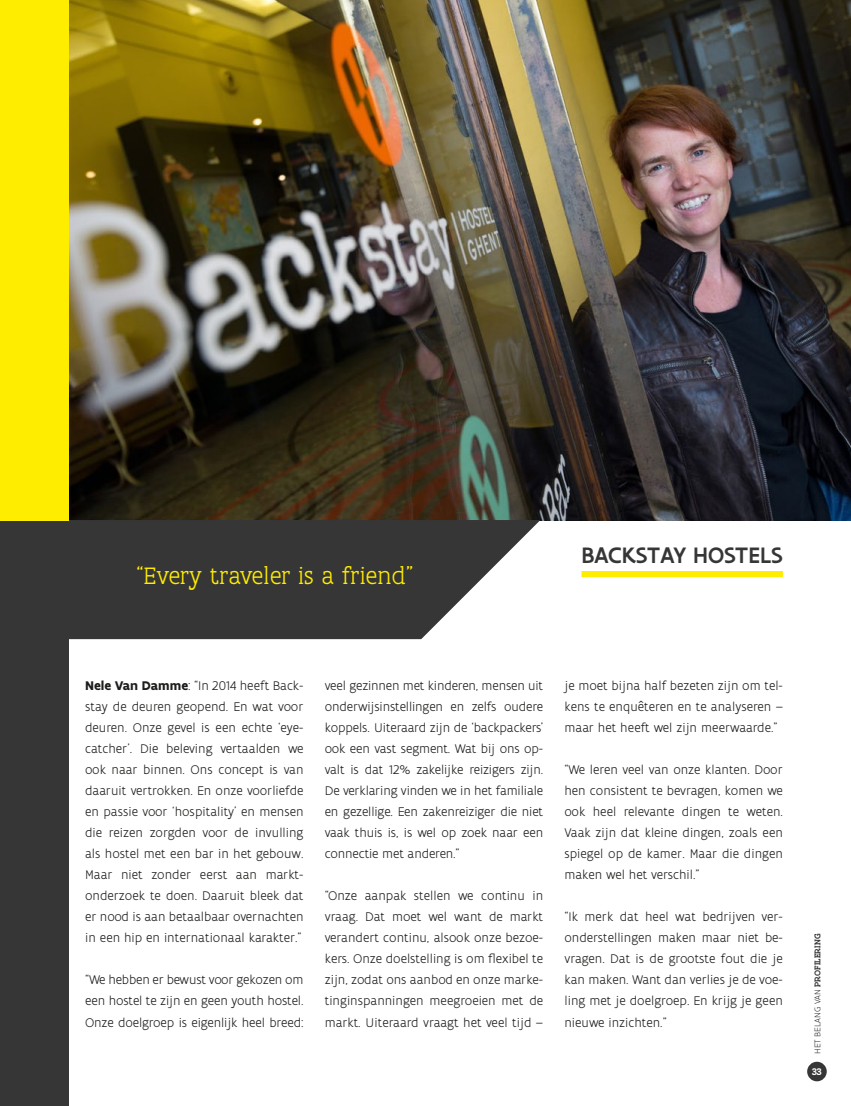
<style>
.page{position:relative;width:851px;height:1106px;background:#fff}
.page>*{position:absolute;margin:0;border:0;box-sizing:border-box;transform-origin:0 0}
._03_titel{font:300 25.5px "Flanders Art Serif";color:#ffed00}
._04_naam-verblijf{font:500 24px "Flanders Art Sans";letter-spacing:.005em;color:#373636}
._05_body_sans{font:300 13.5px/21px "Flanders Art Sans";color:#1d1d1b;text-align:justify}
.t1{font:500 10.35px "Flanders Art Serif";color:#fff}
.t2{font:300 9px "Flanders Art Sans";letter-spacing:.005em;color:#373636}
.s1{font-weight:700}
.s2{font-family:"Flanders Art Serif"}
.s3{font-family:"Flanders Art Serif";font-weight:500}
</style>
<div class="page">
<img style="left:68px;top:0;width:782px;height:520px">
<svg style="left:68px;top:520px;width:472px;height:119px;background:#4f4f4e"></svg>
<div style="left:0;top:0;width:68px;height:1106px;background:#373636"></div>
<div style="left:0;top:0;width:68px;height:520px;background:#ffed00"></div>
<div style="left:807px;top:1061px;width:19px;height:20px;background:#373636;border-radius:50%"></div>
<div style="left:581px;top:571px;width:201px;height:6px;background:#ffed00"></div>
<h2 class="_03_titel" style="left:136px;top:560px;width:279px">“Every traveler is a friend"</h2>
<p class="_04_naam-verblijf" style="left:581px;top:539px;width:203px">BACKSTAY HOSTELS</p>
<p class="_05_body_sans" style="left:85px;top:676px;width:220px"><span class="s1">Nele Van Damme</span>: “In 2014 heeft Back&shy;stay de deuren geopend. En wat voor deuren. Onze gevel is een echte <span class="s2">‘</span>eye&shy;catcher'. Die beleving vertaalden we ook naar binnen. Ons concept is van daaruit vertrokken. En onze voorliefde en passie voor <span class="s2">‘</span>hospitality' en mensen die reizen zorgden voor de invulling als hostel met een bar in het gebouw.<br>Maar niet zonder eerst aan markt&shy;onderzoek te doen. Daaruit bleek dat er nood is aan betaalbaar overnachten in een hip en internationaal karakter.”</p>
<p class="_05_body_sans" style="left:85px;top:970px;width:220px">“We hebben er bewust voor gekozen om een hostel te zijn en geen youth hostel.<br>Onze doelgroep is eigenlijk heel breed:</p>
<p class="_05_body_sans" style="left:325px;top:676px;width:220px">veel gezinnen met kinderen, mensen uit onderwijsinstellingen en zelfs oudere koppels. Uiteraard zijn de <span class="s2">‘</span>backpackers' ook een vast segment. Wat bij ons op&shy;valt is dat 12% zakelijke reizigers zijn.<br>De verklaring vinden we in het familiale en gezellige. Een zakenreiziger die niet vaak thuis is, is wel op zoek naar een connectie met anderen.”</p>
<p class="_05_body_sans" style="left:325px;top:886px;width:220px">“Onze aanpak stellen we continu in vraag. Dat moet wel want de markt verandert continu, alsook onze bezoe&shy;kers. Onze doelstelling is om flexibel te zijn, zodat ons aanbod en onze marke&shy;tinginspanningen meegroeien met de markt. Uiteraard vraagt het veel tijd –</p>
<p class="_05_body_sans" style="left:564px;top:676px;width:220px">je moet bijna half bezeten zijn om tel&shy;kens te enquêteren en te analyseren – maar het heeft wel zijn meerwaarde.”</p>
<p class="_05_body_sans" style="left:564px;top:760px;width:220px">“We leren veel van onze klanten. Door hen consistent te bevragen, komen we ook heel relevante dingen te weten.<br>Vaak zijn dat kleine dingen, zoals een spiegel op de kamer. Maar die dingen maken wel het verschil.”</p>
<p class="_05_body_sans" style="left:564px;top:907px;width:220px">“Ik merk dat heel wat bedrijven ver&shy;onderstellingen maken maar niet be&shy;vragen. Dat is de grootste fout die je kan maken. Want dan verlies je de voe&shy;ling met je doelgroep. En krijg je geen nieuwe inzichten.”</p>
<p class="t2" style="left:811px;top:1054px;width:122px;rotate:-90deg">HET BELANG VAN <span class="s3">PROFILERING</span></p>
<p class="t1" style="left:811px;top:1064px;width:11px">33</p>
</div>
